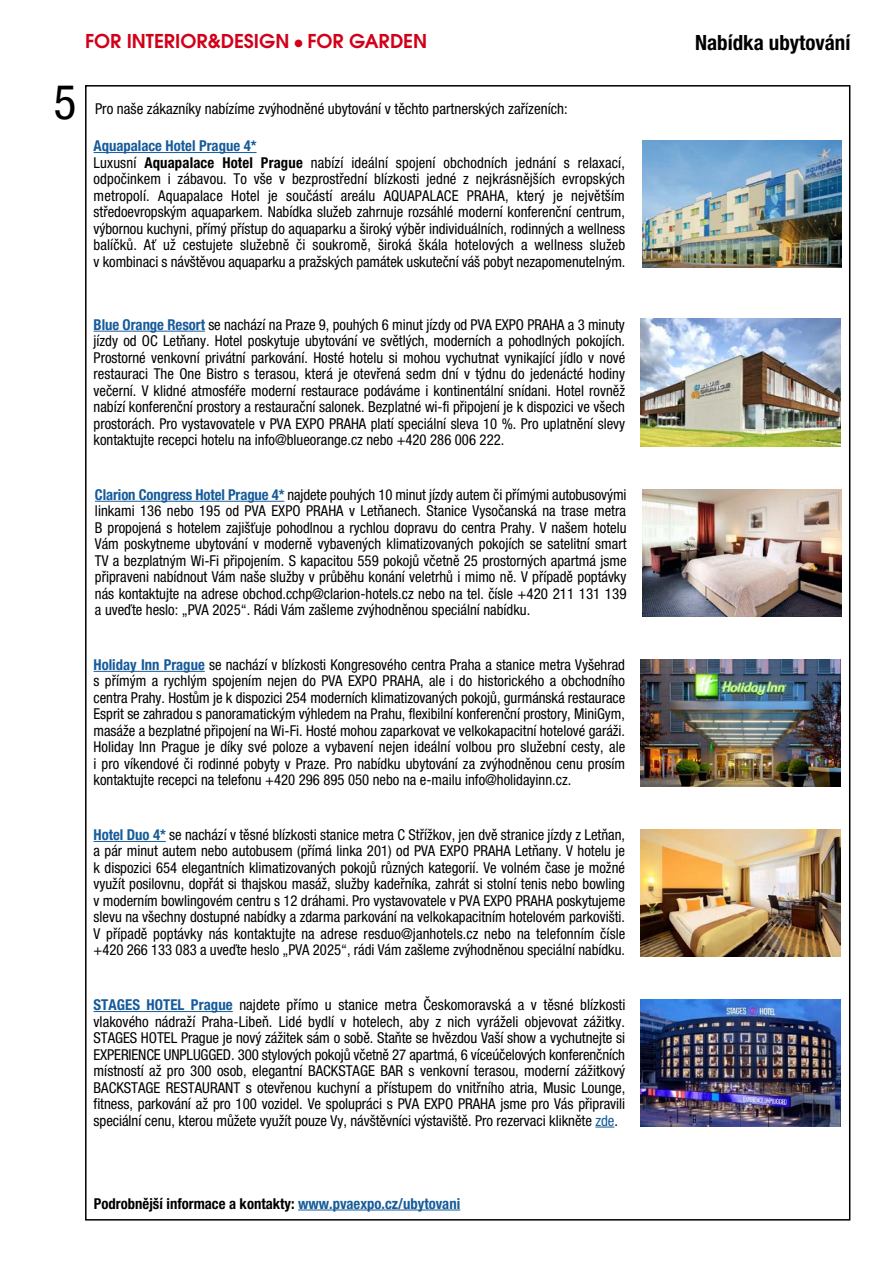
<style>
.page{position:relative;width:893px;height:1263px;background:#fff}
.page>*{position:absolute;margin:0;border:0;box-sizing:border-box;transform-origin:0 0}
.t1{font:condensed 48px "Helvetica Neue LT Pro";color:#000}
.t2{font:21px "Avant Gar Got Itc TOT Dem";color:#d10019}
.t3{font:700 condensed 21px "Helvetica Neue LT Pro";color:#000}
.t4{font:condensed 15px/16.5px "Helvetica Neue LT Pro";color:#000;text-align:justify}
.t5{font:700 condensed 15px "Helvetica Neue LT Pro";color:#000}
.s1{font-weight:700;color:#165b9a}
.s2{font-weight:700}
.s3{color:#165b9a}
</style>
<div class="page">
<img style="left:641px;top:829px;width:199px;height:128px">
<hr style="left:94px;top:841px;width:72px;height:1px;background:#165b9a">
<img style="left:641px;top:319px;width:199px;height:127px">
<hr style="left:94px;top:331px;width:111px;height:1px;background:#165b9a">
<img style="left:642px;top:140px;width:200px;height:128px">
<hr style="left:94px;top:152px;width:163px;height:1px;background:#165b9a">
<img style="left:642px;top:489px;width:200px;height:128px">
<hr style="left:95px;top:501px;width:189px;height:1px;background:#165b9a">
<hr style="left:298px;top:1209px;width:162px;height:1px;background:#165b9a">
<img style="left:641px;top:659px;width:199px;height:128px">
<hr style="left:94px;top:671px;width:111px;height:1px;background:#165b9a">
<img style="left:641px;top:999px;width:199px;height:128px">
<hr style="left:94px;top:1011px;width:139px;height:1px;background:#165b9a">
<svg style="left:595px;top:1127px;width:19px;height:1px"></svg>
<h2 class="t2" style="left:85px;top:29px;width:343px">FOR INTERIOR&amp;DESIGN ● FOR GARDEN</h2>
<h1 class="t1" style="left:53px;top:75px;width:25px">5</h1>
<p class="t4" style="left:95px;top:101px;width:474px">Pro naše zákazníky nabízíme zvýhodněné ubytování v těchto partnerských zařízeních:</p>
<p class="t4" style="left:94px;top:137px;width:533px;text-align:left"><span class="s1">Aquapalace Hotel Prague 4*<br></span>Luxusní <span class="s2">Aquapalace Hotel Prague</span> nabízí ideální spojení obchodních jednání s relaxací, odpočinkem i zábavou. To vše v bezprostřední blízkosti jedné z nejkrásnějších evropských metropolí. Aquapalace Hotel je součástí areálu AQUAPALACE PRAHA, který je největším středoevropským aquaparkem. Nabídka služeb zahrnuje rozsáhlé moderní konferenční centrum, výbornou kuchyni, přímý přístup do aquaparku a široký výběr individuálních, rodinných a wellness balíčků. Ať už cestujete služebně či soukromě, široká škála hotelových a wellness služeb v kombinaci s návštěvou aquaparku a pražských památek uskuteční váš pobyt nezapomenutelným.</p>
<p class="t4" style="left:94px;top:316px;width:533px"><span class="s1">Blue Orange Resort</span> se nachází na Praze 9, pouhých 6 minut jízdy od PVA EXPO PRAHA a 3 minuty jízdy od OC Letňany. Hotel poskytuje ubytování ve světlých, moderních a pohodlných pokojích.<br>Prostorné venkovní privátní parkování. Hosté hotelu si mohou vychutnat vynikající jídlo v nové restauraci The One Bistro s terasou, která je otevřená sedm dní v týdnu do jedenácté hodiny večerní. V klidné atmosféře moderní restaurace podáváme i kontinentální snídani. Hotel rovněž nabízí konferenční prostory a restaurační salonek. Bezplatné wi-fi připojení je k dispozici ve všech prostorách. Pro vystavovatele v PVA EXPO PRAHA platí speciální sleva 10 %. Pro uplatnění slevy kontaktujte recepci hotelu na info@blueorange.cz nebo +420 286 006 222.</p>
<p class="t4" style="left:95px;top:486px;width:533px"><span class="s1">Clarion Congress Hotel Prague 4*</span> najdete pouhých 10 minut jízdy autem či přímými autobusovými linkami 136 nebo 195 od PVA EXPO PRAHA v Letňanech. Stanice Vysočanská na trase metra B propojená s hotelem zajišťuje pohodlnou a rychlou dopravu do centra Prahy. V našem hotelu Vám poskytneme ubytování v moderně vybavených klimatizovaných pokojích se satelitní smart TV a bezplatným Wi-Fi připojením. S kapacitou 559 pokojů včetně 25 prostorných apartmá jsme připraveni nabídnout Vám naše služby v průběhu konání veletrhů i mimo ně. V případě poptávky nás kontaktujte na adrese obchod.cchp@clarion-hotels.cz nebo na tel. čísle +420 211 131 139 a uveďte heslo: „PVA 2025“. Rádi Vám zašleme zvýhodněnou speciální nabídku.</p>
<p class="t4" style="left:94px;top:656px;width:533px"><span class="s1">Holiday Inn Prague</span> se nachází v blízkosti Kongresového centra Praha a stanice metra Vyšehrad s přímým a rychlým spojením nejen do PVA EXPO PRAHA, ale i do historického a obchodního centra Prahy. Hostům je k dispozici 254 moderních klimatizovaných pokojů, gurmánská restaurace Esprit se zahradou s panoramatickým výhledem na Prahu, flexibilní konferenční prostory, MiniGym, masáže a bezplatné připojení na Wi-Fi. Hosté mohou zaparkovat ve velkokapacitní hotelové garáži.<br>Holiday Inn Prague je díky své poloze a vybavení nejen ideální volbou pro služební cesty, ale i pro víkendové či rodinné pobyty v Praze. Pro nabídku ubytování za zvýhodněnou cenu prosím kontaktujte recepci na telefonu +420 296 895 050 nebo na e-mailu info@holidayinn.cz.</p>
<p class="t4" style="left:94px;top:826px;width:533px"><span class="s1">Hotel Duo 4*</span> se nachází v těsné blízkosti stanice metra C Střížkov, jen dvě stranice jízdy z Letňan, a pár minut autem nebo autobusem (přímá linka 201) od PVA EXPO PRAHA Letňany. V hotelu je k dispozici 654 elegantních klimatizovaných pokojů různých kategorií. Ve volném čase je možné využít posilovnu, dopřát si thajskou masáž, služby kadeřníka, zahrát si stolní tenis nebo bowling v moderním bowlingovém centru s 12 dráhami. Pro vystavovatele v PVA EXPO PRAHA poskytujeme slevu na všechny dostupné nabídky a zdarma parkování na velkokapacitním hotelovém parkovišti.<br>V případě poptávky nás kontaktujte na adrese resduo@janhotels.cz nebo na telefonním čísle +420 266 133 083 a uveďte heslo „PVA 2025“, rádi Vám zašleme zvýhodněnou speciální nabídku.</p>
<p class="t4" style="left:94px;top:996px;width:533px"><span class="s1">STAGES HOTEL Prague</span> najdete přímo u stanice metra Českomoravská a v těsné blízkosti vlakového nádraží Praha-Libeň. Lidé bydlí v hotelech, aby z nich vyráželi objevovat zážitky.<br>STAGES HOTEL Prague je nový zážitek sám o sobě. Staňte se hvězdou Vaší show a vychutnejte si EXPERIENCE UNPLUGGED. 300 stylových pokojů včetně 27 apartmá, 6 víceúčelových konferenčních místností až pro 300 osob, elegantní BACKSTAGE BAR s venkovní terasou, moderní zážitkový BACKSTAGE RESTAURANT s otevřenou kuchyní a přístupem do vnitřního atria, Music Lounge, fitness, parkování až pro 100 vozidel. Ve spolupráci s PVA EXPO PRAHA jsme pro Vás připravili speciální cenu, kterou můžete využít pouze Vy, návštěvníci výstaviště. Pro rezervaci klikněte <span class="s3">zde</span>.</p>
<p class="t5" style="left:94px;top:1194px;width:368px">Podrobnější informace a kontakty: <span class="s3">www.pvaexpo.cz/ubytovani</span></p>
<h2 class="t3" style="left:695px;top:29px;width:157px">Nabídka ubytování</h2>
</div>
